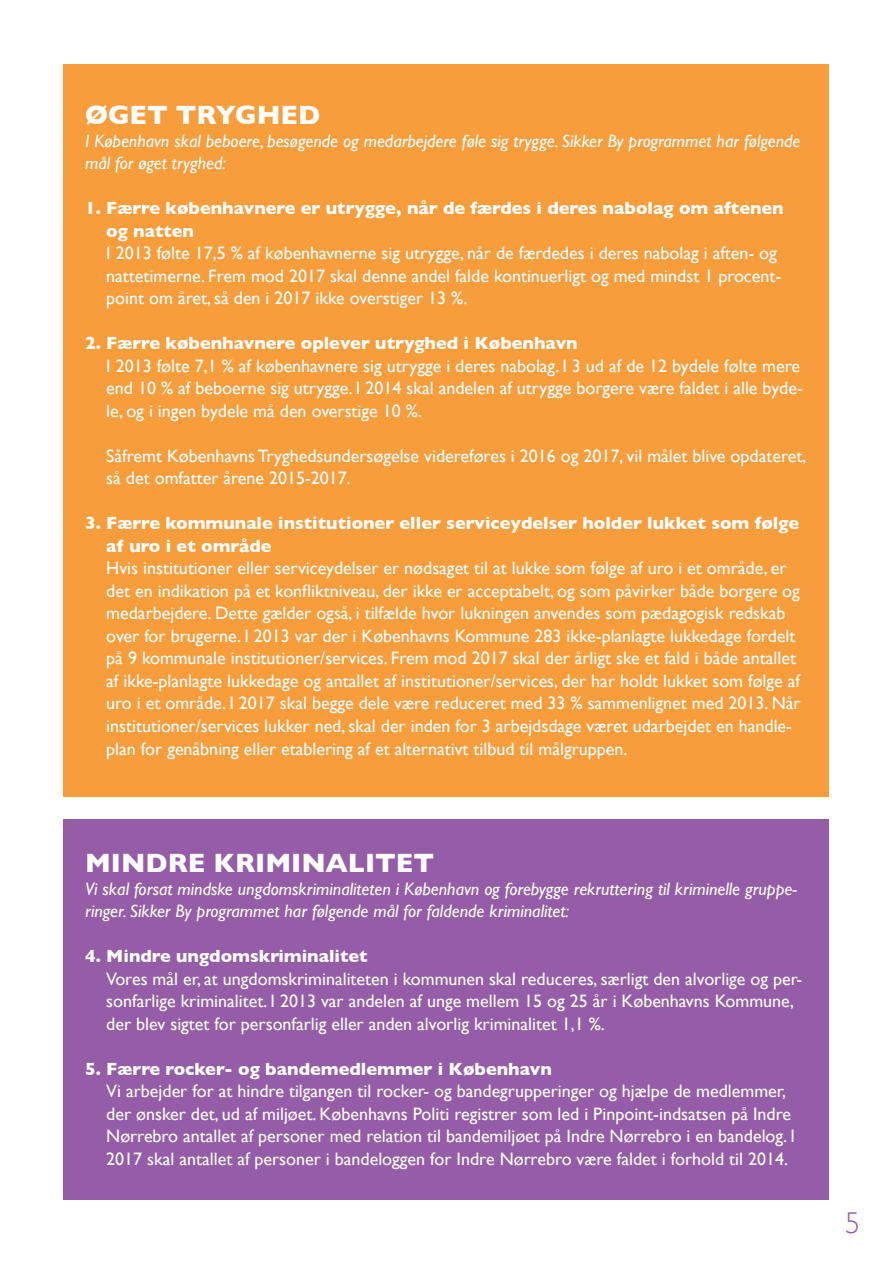
<style>
.page{position:relative;width:893px;height:1263px;background:#fff}
.page>*{position:absolute;margin:0;border:0;box-sizing:border-box;transform-origin:0 0}
.t1{font:300 30px "Gill Sans";color:#955da7}
.t2{font:700 27px "Gill Sans";color:#fff}
.t3{font:18px/22.5px "Gill Sans";color:#fff}
.t4{font:700 18px/22.5px "Gill Sans";color:#fff}
.t5{font:italic 18px/22.5px "Gill Sans";color:#fff}
</style>
<div class="page">
<div style="left:64px;top:64px;width:765px;height:732px;background:#f89d3c"></div>
<div style="left:64px;top:819px;width:765px;height:380px;background:#955da7"></div>
<h2 class="t2" style="left:85px;top:104px;width:237px">ØGET TRYGHED</h2>
<p class="t5" style="left:85px;top:131px;width:717px">I København skal beboere, besøgende og medarbejdere føle sig trygge. Sikker By programmet har følgende mål for øget tryghed:</p>
<p class="t4" style="left:106px;top:198px;width:679px;text-indent:-21px">1. Færre københavnere er utrygge, når de færdes i deres nabolag om aftenen og natten</p>
<p class="t3" style="left:106px;top:243px;width:676px">I 2013 følte 17,5 % af københavnerne sig utrygge, når de færdedes i deres nabolag i aften- og nattetimerne. Frem mod 2017 skal denne andel falde kontinuerligt og med mindst 1 procent&shy;point om året, så den i 2017 ikke overstiger 13 %.</p>
<p class="t4" style="left:85px;top:333px;width:494px">2. Færre københavnere oplever utryghed i København</p>
<p class="t3" style="left:106px;top:356px;width:698px">I 2013 følte 7,1 % af københavnere sig utrygge i deres nabolag. I 3 ud af de 12 bydele følte mere end 10 % af beboerne sig utrygge. I 2014 skal andelen af utrygge borgere være faldet i alle byde&shy;le, og i ingen bydele må den overstige 10 %.</p>
<p class="t3" style="left:106px;top:446px;width:701px">Såfremt Københavns Tryghedsundersøgelse videreføres i 2016 og 2017, vil målet blive opdateret, så det omfatter årene 2015-2017.</p>
<p class="t4" style="left:106px;top:513px;width:694px;text-indent:-21px">3. Færre kommunale institutioner eller serviceydelser holder lukket som følge af uro i et område</p>
<p class="t3" style="left:106px;top:558px;width:696px">Hvis institutioner eller serviceydelser er nødsaget til at lukke som følge af uro i et område, er det en indikation på et konfliktniveau, der ikke er acceptabelt, og som påvirker både borgere og medarbejdere. Dette gælder også, i tilfælde hvor lukningen anvendes som pædagogisk redskab over for brugerne. I 2013 var der i Københavns Kommune 283 ikke-planlagte lukkedage fordelt på 9 kommunale institutioner/services. Frem mod 2017 skal der årligt ske et fald i både antallet af ikke-planlagte lukkedage og antallet af institutioner/services, der har holdt lukket som følge af uro i et område. I 2017 skal begge dele være reduceret med 33 % sammenlignet med 2013. Når institutioner/services lukker ned, skal der inden for 3 arbejdsdage været udarbejdet en handle&shy;plan for genåbning eller etablering af et alternativt tilbud til målgruppen.</p>
<h2 class="t2" style="left:85px;top:851px;width:351px">MINDRE KRIMINALITET</h2>
<p class="t5" style="left:85px;top:879px;width:713px">Vi skal forsat mindske ungdomskriminaliteten i København og forebygge rekruttering til kriminelle gruppe&shy;ringer. Sikker By programmet har følgende mål for faldende kriminalitet:</p>
<p class="t4" style="left:85px;top:946px;width:284px">4. Mindre ungdomskriminalitet</p>
<p class="t3" style="left:106px;top:969px;width:697px">Vores mål er, at ungdomskriminaliteten i kommunen skal reduceres, særligt den alvorlige og per&shy;sonfarlige kriminalitet. I 2013 var andelen af unge mellem 15 og 25 år i Københavns Kommune, der blev sigtet for personfarlig eller anden alvorlig kriminalitet 1,1 %.</p>
<p class="t4" style="left:85px;top:1059px;width:468px">5. Færre rocker- og bandemedlemmer i København</p>
<p class="t3" style="left:106px;top:1081px;width:690px">Vi arbejder for at hindre tilgangen til rocker- og bandegrupperinger og hjælpe de medlemmer, der ønsker det, ud af miljøet. Københavns Politi registrer som led i Pinpoint-indsatsen på Indre Nørrebro antallet af personer med relation til bandemiljøet på Indre Nørrebro i en bandelog. I 2017 skal antallet af personer i bandeloggen for Indre Nørrebro være faldet i forhold til 2014.</p>
<h1 class="t1" style="left:845px;top:1210px;width:16px">5</h1>
</div>
